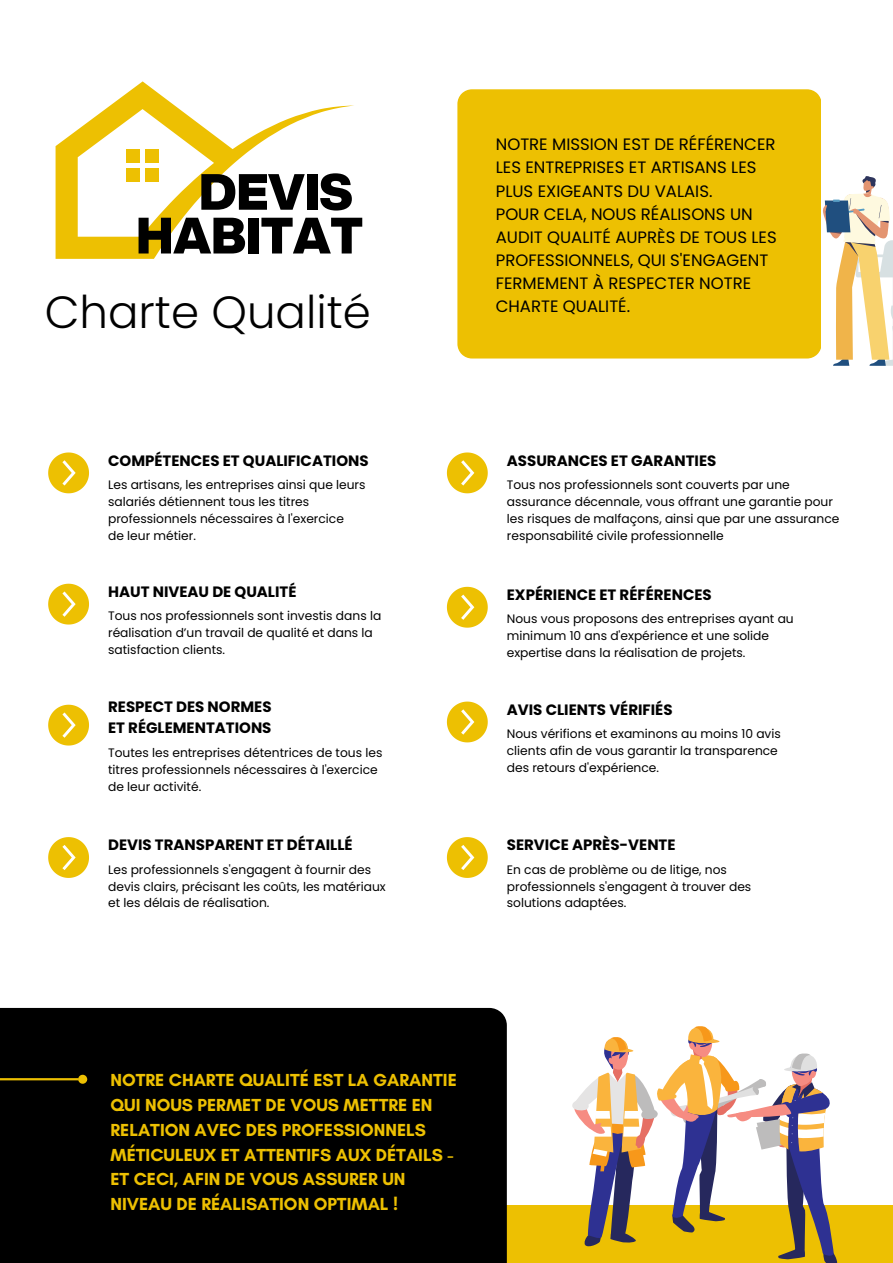
<style>
.page{position:relative;width:893px;height:1263px;background:#fff}
.page>*{position:absolute;margin:0;border:0;box-sizing:border-box;transform-origin:0 0}
.t1{font:900 50.25px "Helvetica Now Display";color:#000}
.t2{font:900 50.03px "Helvetica Now Display";color:#000}
.t3{font:300 45.15px "Poppins";color:#000}
.t4{font:700 17.77px/24.8px "Glacial Indifference";color:#edc002}
.t5{font:16.5px/23.1px "Poppins";color:#000}
.t6{font:700 15px/20.9px "Poppins";color:#000}
.t7{font:12.23px/16.9px "Poppins";color:#000}
</style>
<div class="page">
<div style="left:503px;top:1206px;width:390px;height:57px;background:#edc002"></div>
<div style="left:0;top:1008px;width:507px;height:255px;background:#000"></div>
<svg style="left:570px;top:1026px;width:270px;height:237px"></svg>
<hr style="left:0;top:1078px;width:79px;height:2px;background:#edc002">
<div style="left:79px;top:1076px;width:7px;height:6px;background:#edc002;border-radius:50%"></div>
<div style="left:78px;top:1075px;width:9px;height:9px;border:2px solid #edc002;border-radius:50%"></div>
<svg style="left:48px;top:452px;width:41px;height:41px"></svg>
<svg style="left:48px;top:584px;width:41px;height:40px"></svg>
<svg style="left:48px;top:705px;width:41px;height:40px"></svg>
<svg style="left:48px;top:837px;width:41px;height:41px"></svg>
<svg style="left:447px;top:452px;width:41px;height:41px"></svg>
<svg style="left:447px;top:587px;width:41px;height:41px"></svg>
<svg style="left:447px;top:701px;width:41px;height:41px"></svg>
<svg style="left:447px;top:837px;width:41px;height:41px"></svg>
<svg style="left:56px;top:81px;width:298px;height:178px"></svg>
<div style="left:126px;top:149px;width:13px;height:13px;background:#edc002"></div>
<div style="left:146px;top:149px;width:13px;height:13px;background:#edc002"></div>
<div style="left:126px;top:168px;width:13px;height:13px;background:#edc002"></div>
<div style="left:146px;top:168px;width:13px;height:13px;background:#edc002"></div>
<svg style="left:823px;top:176px;width:70px;height:190px"></svg>
<div style="left:457px;top:89px;width:364px;height:269px;background:#edc002"></div>
<p class="t2" style="left:199px;top:154px;width:155px">DEVIS</p>
<h5 class="t1" style="left:136px;top:198px;width:228px">HABITAT</h5>
<p class="t3" style="left:45px;top:281px;width:328px">Charte Qualité</p>
<p class="t6" style="left:108px;top:450px;width:262px">COMPÉTENCES ET QUALIFICATIONS</p>
<h1 class="t7" style="left:108px;top:476px;width:259px">Les artisans, les entreprises ainsi que leurs salariés détiennent tous les titres professionnels nécessaires à l'exercice</h1>
<h1 class="t7" style="left:108px;top:527px;width:89px">de leur métier.</h1>
<h2 class="t6" style="left:108px;top:581px;width:190px">HAUT NIVEAU DE QUALITÉ</h2>
<h4 class="t7" style="left:108px;top:607px;width:275px">Tous nos professionnels sont investis dans la réalisation d’un travail de qualité et dans la satisfaction clients.</h4>
<p class="t6" style="left:108px;top:696px;width:165px">RESPECT DES NORMES<br>ET RÉGLEMENTATIONS</p>
<p class="t7" style="left:108px;top:744px;width:276px">Toutes les entreprises détentrices de tous les titres professionnels nécessaires à l'exercice</p>
<h5 class="t7" style="left:108px;top:778px;width:95px">de leur activité.</h5>
<p class="t6" style="left:108px;top:835px;width:246px">DEVIS TRANSPARENT ET DÉTAILLÉ</p>
<p class="t7" style="left:108px;top:861px;width:279px">Les professionnels s'engagent à fournir des devis clairs, précisant les coûts, les matériaux et les délais de réalisation.</p>
<p class="t5" style="left:496px;top:133px;width:282px">NOTRE MISSION EST DE RÉFÉRENCER<br>LES ENTREPRISES ET ARTISANS LES<br>PLUS EXIGEANTS DU VALAIS.<br>POUR CELA, NOUS RÉALISONS UN<br>AUDIT QUALITÉ AUPRÈS DE TOUS LES<br>PROFESSIONNELS, QUI S'ENGAGENT<br>FERMEMENT À RESPECTER NOTRE<br>CHARTE QUALITÉ.</p>
<h5 class="t6" style="left:507px;top:450px;width:211px">ASSURANCES ET GARANTIES</h5>
<p class="t7" style="left:507px;top:476px;width:334px">Tous nos professionnels sont couverts par une assurance décennale, vous offrant une garantie pour les risques de malfaçons, ainsi que par une assurance responsabilité civile professionnelle</p>
<p class="t6" style="left:507px;top:584px;width:206px">EXPÉRIENCE ET RÉFÉRENCES</p>
<h5 class="t7" style="left:507px;top:611px;width:288px">Nous vous proposons des entreprises ayant au minimum 10 ans d'expérience et une solide expertise dans la réalisation de projets.</h5>
<p class="t6" style="left:507px;top:699px;width:167px">AVIS CLIENTS VÉRIFIÉS</p>
<p class="t7" style="left:507px;top:725px;width:275px">Nous vérifions et examinons au moins 10 avis clients afin de vous garantir la transparence des retours d'expérience.</p>
<h5 class="t6" style="left:507px;top:835px;width:170px">SERVICE APRÈS-VENTE</h5>
<p class="t7" style="left:507px;top:861px;width:246px">En cas de problème ou de litige, nos professionnels s'engagent à trouver des solutions adaptées.</p>
<p class="t4" style="left:110px;top:1068px;width:348px">NOTRE CHARTE QUALITÉ EST LA GARANTIE QUI NOUS PERMET DE VOUS METTRE EN RELATION AVEC DES PROFESSIONNELS MÉTICULEUX ET ATTENTIFS AUX DÉTAILS - ET CECI, AFIN DE VOUS ASSURER UN NIVEAU DE RÉALISATION OPTIMAL !</p>
</div>
